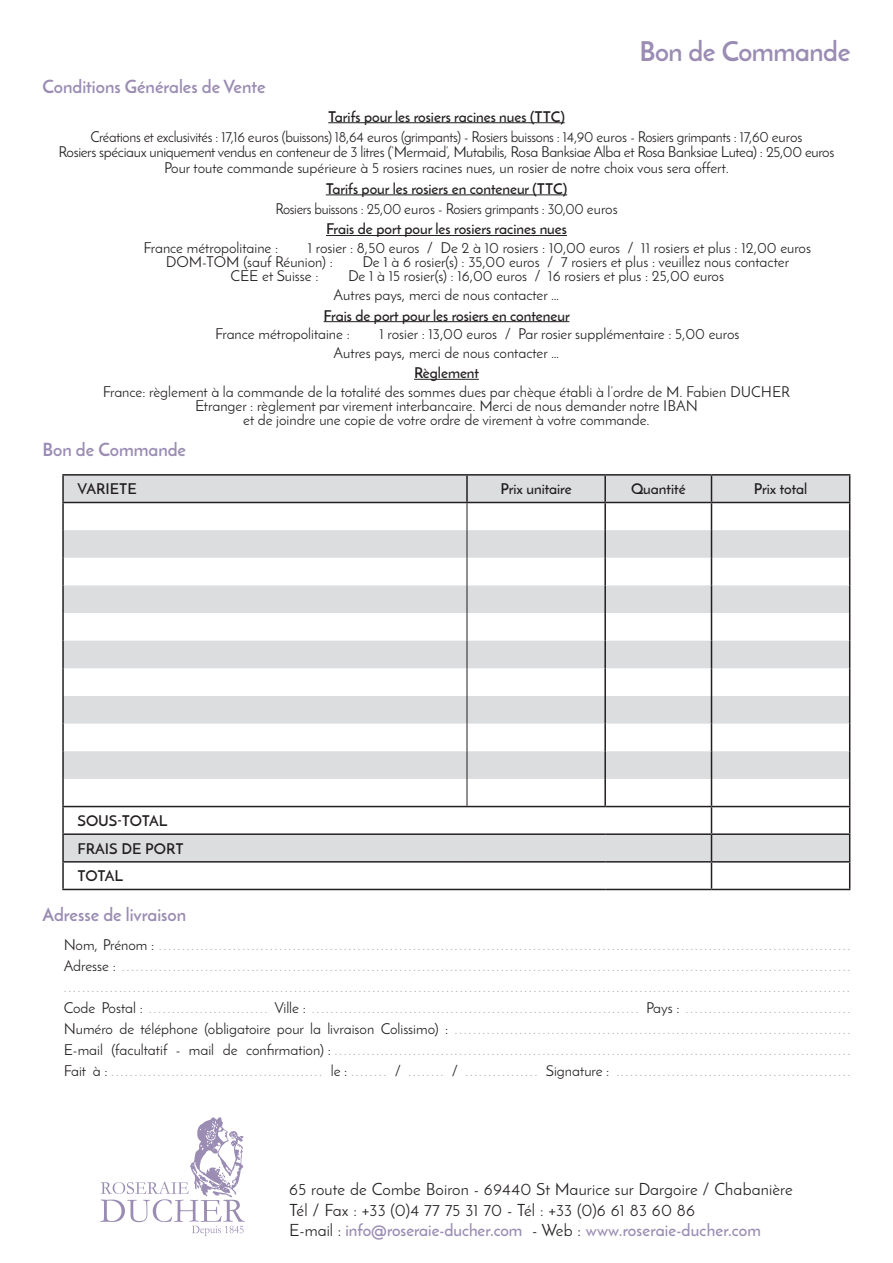
<style>
.page{position:relative;width:893px;height:1263px;background:#fff}
.page>*{position:absolute;margin:0;border:0;box-sizing:border-box;transform-origin:0 0}
.t1{font:700 27px "Josefin Sans";letter-spacing:-.015em;color:#9a8cb3}
.t2{font:700 18px "Josefin Sans";color:#9a8cb3}
.t3{font:16.8px/20.2px "Josefin Sans";letter-spacing:.01em;color:#231f20}
.t4{font:15px/21px "Josefin Sans";color:#a8a9ad;text-align:justify}
.t5{font:15px/14.2px "Josefin Sans";color:#231f20}
.t6{font:15px/15.8px "Josefin Sans";letter-spacing:-.02em;color:#231f20;text-align:center;scale:.95 1}
.t7{font:600 15px/27.6px "Josefin Sans";color:#231f20}
.s1{color:#231f20}
.s2{font-weight:600;color:#9a8cb3}
</style>
<div class="page">
<hr style="left:328px;top:122px;width:237px;height:1px;background:#231f20">
<hr style="left:326px;top:194px;width:241px;height:1px;background:#231f20">
<hr style="left:326px;top:235px;width:241px;height:1px;background:#231f20">
<hr style="left:324px;top:321px;width:245px;height:1px;background:#231f20">
<hr style="left:414px;top:379px;width:65px;height:1px;background:#231f20">
<svg style="left:64px;top:476px;width:785px;height:385px;fill:#e3e4e5"></svg>
<hr style="left:62px;top:474px;width:405px;height:2px;background:#231f20">
<hr style="left:62px;top:476px;width:2px;height:26px;background:#231f20">
<hr style="left:467px;top:474px;width:138px;height:2px;background:#231f20">
<hr style="left:466px;top:476px;width:2px;height:26px;background:#231f20">
<hr style="left:605px;top:474px;width:106px;height:2px;background:#231f20">
<hr style="left:604px;top:476px;width:2px;height:26px;background:#231f20">
<hr style="left:711px;top:474px;width:139px;height:2px;background:#231f20">
<hr style="left:62px;top:807px;width:2px;height:26px;background:#231f20">
<hr style="left:62px;top:833px;width:405px;height:2px;background:#231f20">
<hr style="left:62px;top:835px;width:2px;height:26px;background:#231f20">
<hr style="left:467px;top:833px;width:138px;height:2px;background:#231f20">
<hr style="left:605px;top:833px;width:106px;height:2px;background:#231f20">
<hr style="left:711px;top:833px;width:139px;height:2px;background:#231f20">
<hr style="left:62px;top:861px;width:405px;height:1px;background:#231f20">
<hr style="left:62px;top:862px;width:2px;height:27px;background:#231f20">
<hr style="left:467px;top:861px;width:138px;height:1px;background:#231f20">
<hr style="left:605px;top:861px;width:106px;height:1px;background:#231f20">
<hr style="left:711px;top:861px;width:139px;height:1px;background:#231f20">
<hr style="left:62px;top:889px;width:405px;height:1px;background:#231f20">
<hr style="left:467px;top:889px;width:138px;height:1px;background:#231f20">
<hr style="left:605px;top:889px;width:106px;height:1px;background:#231f20">
<hr style="left:711px;top:889px;width:139px;height:1px;background:#231f20">
<svg style="left:467px;top:503px;width:1px;height:303px"></svg>
<hr style="left:62px;top:503px;width:2px;height:27px;background:#231f20">
<hr style="left:62px;top:530px;width:2px;height:28px;background:#231f20">
<hr style="left:62px;top:558px;width:2px;height:27px;background:#231f20">
<hr style="left:62px;top:585px;width:2px;height:28px;background:#231f20">
<hr style="left:62px;top:613px;width:2px;height:28px;background:#231f20">
<hr style="left:62px;top:641px;width:2px;height:27px;background:#231f20">
<hr style="left:62px;top:668px;width:2px;height:28px;background:#231f20">
<hr style="left:62px;top:696px;width:2px;height:28px;background:#231f20">
<hr style="left:62px;top:724px;width:2px;height:27px;background:#231f20">
<hr style="left:62px;top:751px;width:2px;height:28px;background:#231f20">
<hr style="left:62px;top:779px;width:2px;height:27px;background:#231f20">
<svg style="left:849px;top:476px;width:1px;height:413px"></svg>
<hr style="left:62px;top:806px;width:405px;height:1px;background:#231f20">
<hr style="left:467px;top:806px;width:138px;height:1px;background:#231f20">
<hr style="left:711px;top:806px;width:139px;height:1px;background:#231f20">
<hr style="left:62px;top:502px;width:405px;height:1px;background:#231f20">
<hr style="left:467px;top:502px;width:138px;height:1px;background:#231f20">
<hr style="left:711px;top:502px;width:139px;height:1px;background:#231f20">
<hr style="left:605px;top:502px;width:106px;height:1px;background:#231f20">
<hr style="left:604px;top:503px;width:2px;height:27px;background:#231f20">
<hr style="left:604px;top:530px;width:2px;height:28px;background:#231f20">
<hr style="left:604px;top:558px;width:2px;height:27px;background:#231f20">
<hr style="left:604px;top:585px;width:2px;height:28px;background:#231f20">
<hr style="left:604px;top:613px;width:2px;height:28px;background:#231f20">
<hr style="left:604px;top:641px;width:2px;height:27px;background:#231f20">
<hr style="left:604px;top:668px;width:2px;height:28px;background:#231f20">
<hr style="left:604px;top:696px;width:2px;height:28px;background:#231f20">
<hr style="left:604px;top:724px;width:2px;height:27px;background:#231f20">
<hr style="left:604px;top:751px;width:2px;height:28px;background:#231f20">
<hr style="left:604px;top:779px;width:2px;height:27px;background:#231f20">
<svg style="left:711px;top:476px;width:1px;height:413px"></svg>
<hr style="left:605px;top:806px;width:106px;height:1px;background:#231f20">
<svg style="left:100px;top:1117px;width:145px;height:119px"></svg>
<p class="t2" style="left:43px;top:75px;width:225px">Conditions Générales de Vente</p>
<h1 class="t1" style="left:639px;top:35px;width:212px">Bon de Commande</h1>
<p class="t7" style="left:328px;top:102px;width:238px">Tarifs pour les rosiers racines nues (TTC)</p>
<p class="t6" style="left:59px;top:128px;width:818px">Créations et exclusivités : 17,16 euros (buissons) 18,64 euros (grimpants) - Rosiers buissons : 14,90 euros - Rosiers grimpants : 17,60 euros<br>Rosiers spéciaux uniquement vendus en conteneur de 3 litres (‘Mermaid’, Mutabilis, Rosa Banksiae Alba et Rosa Banksiae Lutea) : 25,00 euros<br>Pour toute commande supérieure à 5 rosiers racines nues, un rosier de notre choix vous sera offert.</p>
<p class="t7" style="left:326px;top:175px;width:243px">Tarifs pour les rosiers en conteneur (TTC)</p>
<p class="t6" style="left:275px;top:201px;width:362px">Rosiers buissons : 25,00 euros - Rosiers grimpants : 30,00 euros</p>
<p class="t7" style="left:326px;top:215px;width:242px">Frais de port pour les rosiers racines nues</p>
<p class="t5" style="left:143px;top:240px;width:136px">France métropolitaine :</p>
<p class="t5" style="left:166px;top:240px;width:647px;text-indent:142px">1 rosier : 8,50 euros / De 2 à 10 rosiers : 10,00 euros / 11 rosiers et plus : 12,00 euros<br>DOM-TOM (sauf Réunion) :</p>
<p class="t5" style="left:362px;top:255px;width:428px">De 1 à 6 rosier(s) : 35,00 euros / 7 rosiers et plus : veuillez nous contacter</p>
<p class="t5" style="left:230px;top:269px;width:90px">CEE et Suisse :</p>
<p class="t5" style="left:334px;top:267px;width:392px;line-height:18.5px;text-indent:14px">De 1 à 15 rosier(s) : 16,00 euros / 16 rosiers et plus : 25,00 euros<br>Autres pays, merci de nous contacter …</p>
<p class="t7" style="left:324px;top:301px;width:248px">Frais de port pour les rosiers en conteneur</p>
<p class="t5" style="left:215px;top:327px;width:136px">France métropolitaine :</p>
<p class="t5" style="left:334px;top:324px;width:407px;line-height:18.5px;text-indent:46px">1 rosier : 13,00 euros / Par rosier supplémentaire : 5,00 euros<br>Autres pays, merci de nous contacter …</p>
<p class="t7" style="left:414px;top:359px;width:67px">Règlement</p>
<p class="t5" style="left:103px;top:384px;width:689px;text-align:center">France: règlement à la commande de la totalité des sommes dues par chèque établi à l’ordre de M. Fabien DUCHER<br>Etranger : règlement par virement interbancaire. Merci de nous demander notre IBAN<br>et de joindre une copie de votre ordre de virement à votre commande.</p>
<p class="t2" style="left:43px;top:439px;width:145px">Bon de Commande</p>
<p class="t7" style="left:78px;top:475px;width:61px">VARIETE</p>
<p class="t7" style="left:500px;top:475px;width:73px">Prix unitaire</p>
<p class="t7" style="left:631px;top:475px;width:56px">Quantité</p>
<p class="t7" style="left:754px;top:475px;width:55px">Prix total</p>
<p class="t7" style="left:78px;top:807px;width:108px">SOUS-TOTAL<br>FRAIS DE PORT<br>TOTAL</p>
<p class="t2" style="left:43px;top:904px;width:145px">Adresse de livraison</p>
<p class="t4" style="left:64px;top:934px;width:788px"><span class="s1">Nom, Prénom :</span> ......................................................................................................................................................<br><span class="s1">Adresse :</span> .............................................................................................................................................................. ...........................................................................................................................................................................<br><span class="s1">Code Postal :</span> .......................... <span class="s1">Ville :</span> ....................................................................... <span class="s1">Pays :</span> ....................................<br><span class="s1">Numéro de téléphone (obligatoire pour la livraison Colissimo) :</span> ......................................................................................<br><span class="s1">E-mail (facultatif - mail de confirmation) :</span> ................................................................................................................<br><span class="s1">Fait à :</span> .............................................. <span class="s1">le :</span> ........ <span class="s1">/</span> ........ <span class="s1">/</span> ................ <span class="s1">Signature :</span> ...................................................</p>
<p class="t3" style="left:289px;top:1179px;width:505px">65 route de Combe Boiron - 69440 St Maurice sur Dargoire / Chabanière<br>Tél / Fax : +33 (0)4 77 75 31 70 - Tél : +33 (0)6 61 83 60 86<br>E-mail : <span class="s2">info@roseraie-ducher.com</span> - Web : <span class="s2">www.roseraie-ducher.com</span></p>
</div>
